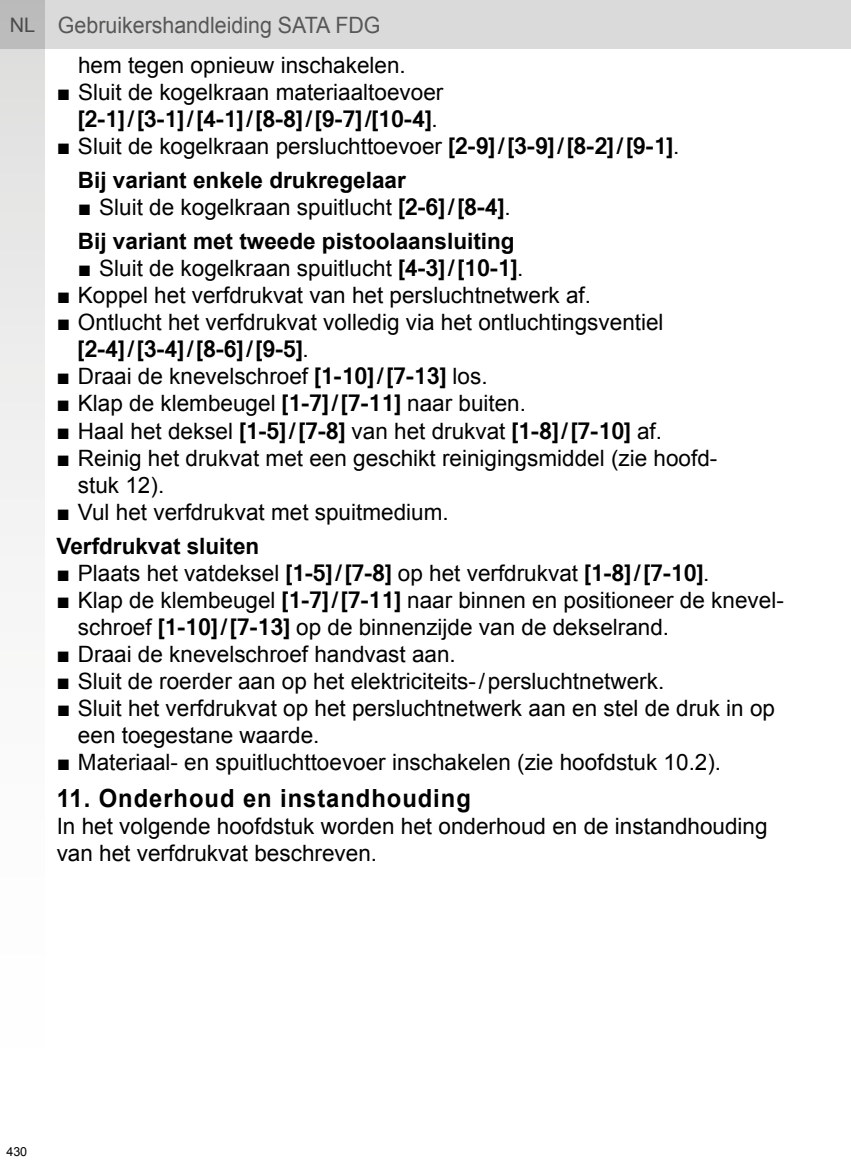
<style>
.page{position:relative;width:851px;height:1170px;background:#fff}
.page>*{position:absolute;margin:0;border:0;box-sizing:border-box;transform-origin:0 0}
.t1{font:700 25px "Arial";letter-spacing:.04em;color:#000;scale:.95 1}
.t2{font:22.5px/27px "Arial";color:#000}
.t3{font:700 22.5px/34px "Arial";color:#000}
.t4{font:700 22.5px "Kartika";color:#000}
.t5{font:22.5px/40.5px "Arial";color:#575756;scale:.95 1}
.t6{font:12.5px "Arial";color:#000}
.s1{font-size:20px}
.s2{color:#000}
.s3{font-family:"Arial";font-weight:400}
.s4{font-family:"Kartika";font-weight:700}
.s5{font-weight:700}
.s6{font-weight:400}
.s7{font-family:"Kartika"}
</style>
<div class="page">
<div style="left:0;top:0;width:850px;height:49px;background:#dadada"></div>
<svg style="left:0;top:0;width:44px;height:555px"></svg>
<p class="t5" style="left:78px;top:5px;width:346px;text-indent:-68px"><span class="s1">NL</span> Gebruikershandleiding SATA FDG <span class="s2">hem tegen opnieuw inschakelen.</span></p>
<p class="t2" style="left:57px;top:79px;width:388px">■ Sluit de kogelkraan materiaaltoevoer</p>
<p class="t4" style="left:78px;top:105px;width:361px">[2‑1]/[3‑1]/[4‑1]/[8‑8]/[9‑7]/[10‑4]<span class="s3">.</span></p>
<p class="t2" style="left:78px;top:129px;width:602px;line-height:34px;text-indent:-21px">■ Sluit de kogelkraan persluchttoevoer <span class="s4">[2‑9]/[3‑9]/[8‑2]/[9‑1]</span>.<br><span class="s5">Bij variant enkele drukregelaar</span></p>
<p class="t3" style="left:78px;top:191px;width:438px"><span class="s6">■ Sluit de kogelkraan spuitlucht</span> <span class="s7">[2‑6]/[8‑4]</span><span class="s6">.<br></span>Bij variant met tweede pistoolaansluiting</p>
<p class="t2" style="left:78px;top:255px;width:447px">■ Sluit de kogelkraan spuitlucht <span class="s4">[4‑3]/[10‑1]</span>.</p>
<p class="t2" style="left:57px;top:282px;width:536px">■ Koppel het verfdrukvat van het persluchtnetwerk af.</p>
<p class="t2" style="left:57px;top:309px;width:608px">■ Ontlucht het verfdrukvat volledig via het ontluchtingsventiel</p>
<p class="t4" style="left:78px;top:335px;width:232px">[2‑4]/[3‑4]/[8‑6]/[9‑5]<span class="s3">.</span></p>
<p class="t2" style="left:57px;top:363px;width:432px">■ Draai de knevelschroef <span class="s4">[1‑10]/[7‑13]</span> los.</p>
<p class="t2" style="left:57px;top:390px;width:471px">■ Klap de klembeugel <span class="s4">[1‑7]/[7‑11]</span> naar buiten.</p>
<p class="t2" style="left:57px;top:417px;width:606px">■ Haal het deksel <span class="s4">[1‑5]/[7‑8]</span> van het drukvat <span class="s4">[1‑8]/[7‑10]</span> af.</p>
<p class="t2" style="left:78px;top:444px;width:641px;text-indent:-21px">■ Reinig het drukvat met een geschikt reinigingsmiddel (zie hoofd&shy;stuk 12).</p>
<p class="t2" style="left:57px;top:498px;width:393px">■ Vul het verfdrukvat met spuitmedium.</p>
<p class="t3" style="left:57px;top:529px;width:204px">Verfdrukvat sluiten</p>
<p class="t2" style="left:57px;top:559px;width:654px">■ Plaats het vatdeksel <span class="s4">[1‑5]/[7‑8]</span> op het verfdrukvat <span class="s4">[1‑8]/[7‑10]</span>.</p>
<p class="t2" style="left:78px;top:586px;width:707px;text-indent:-21px">■ Klap de klembeugel <span class="s4">[1‑7]/[7‑11]</span> naar binnen en positioneer de knevel&shy;schroef <span class="s4">[1‑10]/[7‑13]</span> op de binnenzijde van de dekselrand.</p>
<p class="t2" style="left:57px;top:640px;width:400px">■ Draai de knevelschroef handvast aan.</p>
<p class="t2" style="left:57px;top:667px;width:609px">■ Sluit de roerder aan op het elektriciteits-/persluchtnetwerk.</p>
<p class="t2" style="left:78px;top:694px;width:698px;text-indent:-21px">■ Sluit het verfdrukvat op het persluchtnetwerk aan en stel de druk in op een toegestane waarde.</p>
<p class="t2" style="left:57px;top:748px;width:666px">■ Materiaal- en spuitluchttoevoer inschakelen (zie hoofdstuk 10.2).</p>
<p class="t1" style="left:57px;top:781px;width:437px">11. Onderhoud en instandhouding</p>
<p class="t2" style="left:57px;top:812px;width:712px">In het volgende hoofdstuk worden het onderhoud en de instandhouding van het verfdrukvat beschreven.</p>
<p class="t6" style="left:6px;top:1143px;width:22px">430</p>
</div>
